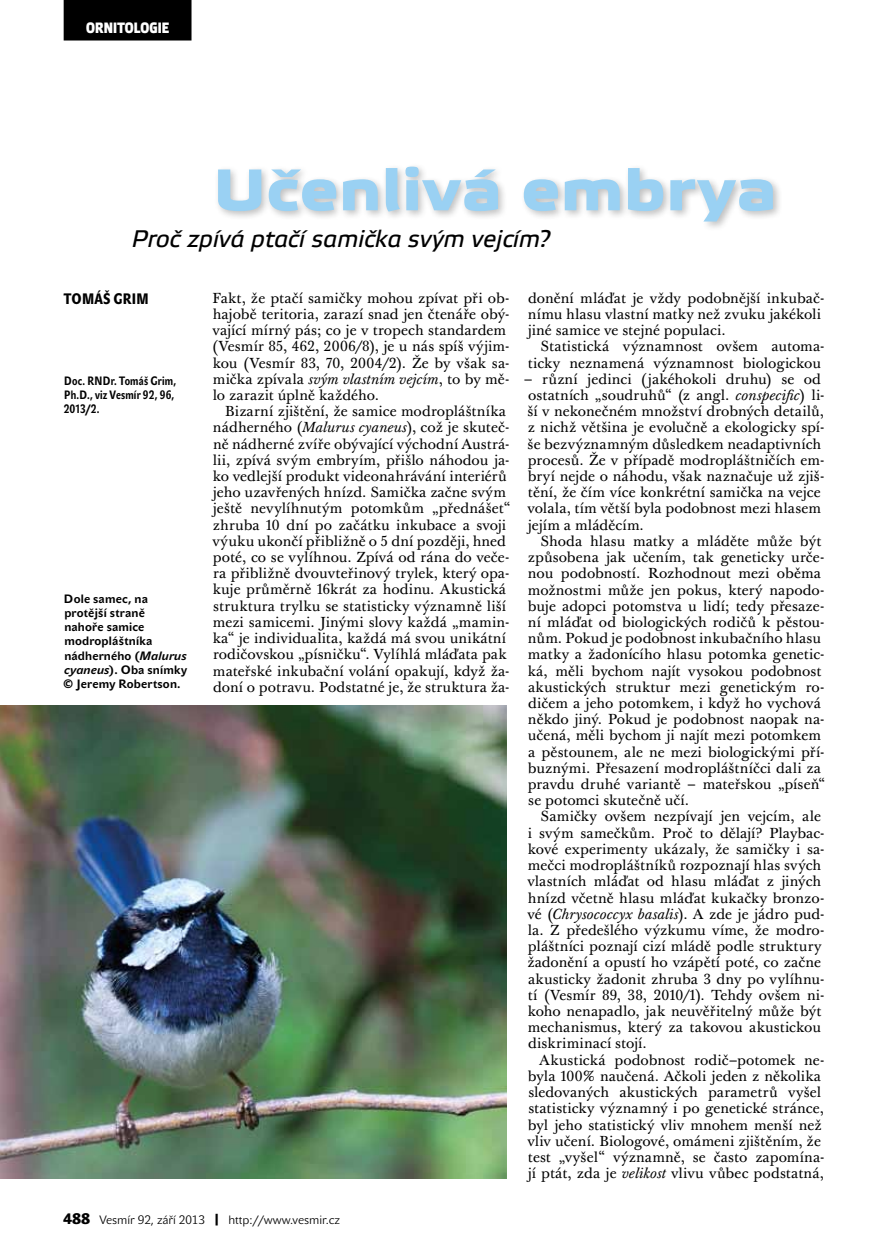
<style>
.page{position:relative;width:881px;height:1255px;background:#fff}
.page>*{position:absolute;margin:0;border:0;box-sizing:border-box;transform-origin:0 0}
.t1{font:700 58.5px "Etelka Wide Medium Pro";letter-spacing:-.005em;color:#9ad1f3}
.t2{font:italic 24px "Etelka Text Pro";letter-spacing:-.005em;color:#000}
.t3{font:700 15px "Etelka Narrow Medium Pro";letter-spacing:.005em;color:#fff}
.t4{font:15px "John Sans Cond Heavy Pro";letter-spacing:.015em;color:#000}
.t5{font:14.25px/16.2px "Baskerville 10 Pro";letter-spacing:.005em;color:#000}
.t6{font:700 12px/14.2px "John Sans Text Pro";letter-spacing:.015em;color:#000}
.t7{font:700 12px/14.2px "John Sans Cond Text Pro";letter-spacing:.02em;color:#000}
.t8{font:12px "John Sans Lite Pro";color:#000}
.s1{font-style:italic}
.s2{font-family:"John Sans Black Pro";font-size:15px}
.s3{font-family:"John Sans Black Pro"}
</style>
<div class="page">
<img style="left:0;top:705px;width:506px;height:473px">
<div style="left:214px;top:162px;width:569px;height:70px;background:#000;opacity:.25"></div>
<div style="left:64px;top:0;width:127px;height:40px;background:#000"></div>
<p class="t3" style="left:86px;top:19px;width:84px">ORNITOLOGIE</p>
<h1 class="t1" style="left:213px;top:157px;width:565px">Učenlivá embrya</h1>
<h2 class="t2" style="left:132px;top:226px;width:419px">Proč zpívá ptačí samička svým vejcím?</h2>
<p class="t4" style="left:64px;top:290px;width:84px">TOMÁŠ GRIM</p>
<p class="t5" style="left:212px;top:290px;width:298px">Fakt, že ptačí samičky mohou zpívat při ob&shy;hajobě teritoria, zarazí snad jen čtenáře obý&shy;vající mírný pás; co je v tropech standardem (Vesmír 85, 462, 2006/8), je u nás spíš výjim&shy;kou (Vesmír 83, 70, 2004/2). Že by však sa&shy;mička zpívala <span class="s1">svým vlastním vejcím</span>, to by mě&shy;lo zarazit úplně každého.</p>
<p class="t5" style="left:212px;top:404px;width:299px;text-align:center">Bizarní zjištění, že samice modropláštníka nádherného (<span class="s1">Malurus cyaneus</span>), což je skuteč&shy;ně nádherné zvíře obývající východní Austrá&shy;lii, zpívá svým embryím, přišlo náhodou ja&shy;ko vedlejší produkt videonahrávání interiérů jeho uzavřených hnízd. Samička začne svým ještě nevylíhnutým potomkům „přednášet“ zhruba 10 dní po začátku inkubace a svoji výuku ukončí přibližně o 5 dní později, hned poté, co se vylíhnou. Zpívá od rána do veče&shy;ra přibližně dvouvteřinový trylek, který opa&shy;kuje průměrně 16krát za hodinu. Akustická struktura trylku se statisticky významně liší mezi samicemi. Jinými slovy každá „mamin&shy;ka“ je individualita, každá má svou unikátní rodičovskou „písničku“. Vylíhlá mláďata pak mateřské inkubační volání opakují, když ža&shy;doní o potravu. Podstatné je, že struktura ža-</p>
<p class="t5" style="left:527px;top:291px;width:298px">donění mláďat je vždy podobnější inkubač&shy;nímu hlasu vlastní matky než zvuku jakékoli jiné samice ve stejné populaci.</p>
<p class="t5" style="left:527px;top:339px;width:298px;text-align:right">Statistická významnost ovšem automa&shy;ticky neznamená významnost biologickou</p>
<p class="t5" style="left:523px;top:372px;width:302px">– různí jedinci (jakéhokoli druhu) se od ostatních „soudruhů“ (z angl. <span class="s1">conspecific</span>) li&shy;ší v nekonečném množství drobných detailů, z nichž většina je evolučně a ekologicky spí&shy;še bezvýznamným důsledkem neadaptivních procesů. Že v případě modropláštničích em&shy;bryí nejde o náhodu, však naznačuje už zjiš&shy;tění, že čím více konkrétní samička na vejce volala, tím větší byla podobnost mezi hlasem jejím a mláděcím.</p>
<p class="t5" style="left:527px;top:534px;width:299px;text-indent:13px">Shoda hlasu matky a mláděte může být způsobena jak učením, tak geneticky urče&shy;nou podobností. Rozhodnout mezi oběma možnostmi může jen pokus, který napodo&shy;buje adopci potomstva u lidí; tedy přesaze&shy;ní mláďat od biologických rodičů k pěstou&shy;nům. Pokud je podobnost inkubačního hlasu matky a žadonícího hlasu potomka genetic&shy;ká, měli bychom najít vysokou podobnost akustických struktur mezi genetickým ro&shy;dičem a jeho potomkem, i když ho vychová někdo jiný. Pokud je podobnost naopak na&shy;učená, měli bychom ji najít mezi potomkem a pěstounem, ale ne mezi biologickými pří&shy;buznými. Přesazení modropláštníčci dali za pravdu druhé variantě – mateřskou „píseň“ se potomci skutečně učí.</p>
<p class="t5" style="left:527px;top:809px;width:298px;text-indent:13px">Samičky ovšem nezpívají jen vejcím, ale i svým samečkům. Proč to dělají? Playbac&shy;kové experimenty ukázaly, že samičky i sa&shy;mečci modropláštníků rozpoznají hlas svých vlastních mláďat od hlasu mláďat z jiných hnízd včetně hlasu mláďat kukačky bronzo&shy;vé (<span class="s1">Chrysococcyx basalis</span>). A zde je jádro pud&shy;la. Z předešlého výzkumu víme, že modro&shy;pláštníci poznají cizí mládě podle struktury žadonění a opustí ho vzápětí poté, co začne akusticky žadonit zhruba 3 dny po vylíhnu&shy;tí (Vesmír 89, 38, 2010/1). Tehdy ovšem ni&shy;koho nenapadlo, jak neuvěřitelný může být mechanismus, který za takovou akustickou diskriminací stojí.</p>
<p class="t5" style="left:527px;top:1052px;width:298px;text-indent:12px">Akustická podobnost rodič–potomek ne&shy;byla 100% naučená. Ačkoli jeden z několika sledovaných akustických parametrů vyšel statisticky významný i po genetické stránce, byl jeho statistický vliv mnohem menší než vliv učení. Biologové, omámeni zjištěním, že test „vyšel“ významně, se často zapomína&shy;jí ptát, zda je <span class="s1">velikost</span> vlivu vůbec podstatná,</p>
<p class="t7" style="left:64px;top:374px;width:114px">Doc. RNDr. Tomáš Grim,<br>Ph.D., viz Vesmír 92, 96,<br>2013/2.</p>
<p class="t6" style="left:63px;top:591px;width:125px">Dole samec, na protější straně<br>nahoře samice modropláštníka nádherného (<span class="s1">Malurus cyaneus</span>). Oba snímky © Jeremy Robertson.</p>
<p class="t8" style="left:63px;top:1213px;width:278px"><span class="s2">488</span> Vesmír 92, září 2013 <span class="s3">|</span> http://www.vesmir.cz</p>
</div>
